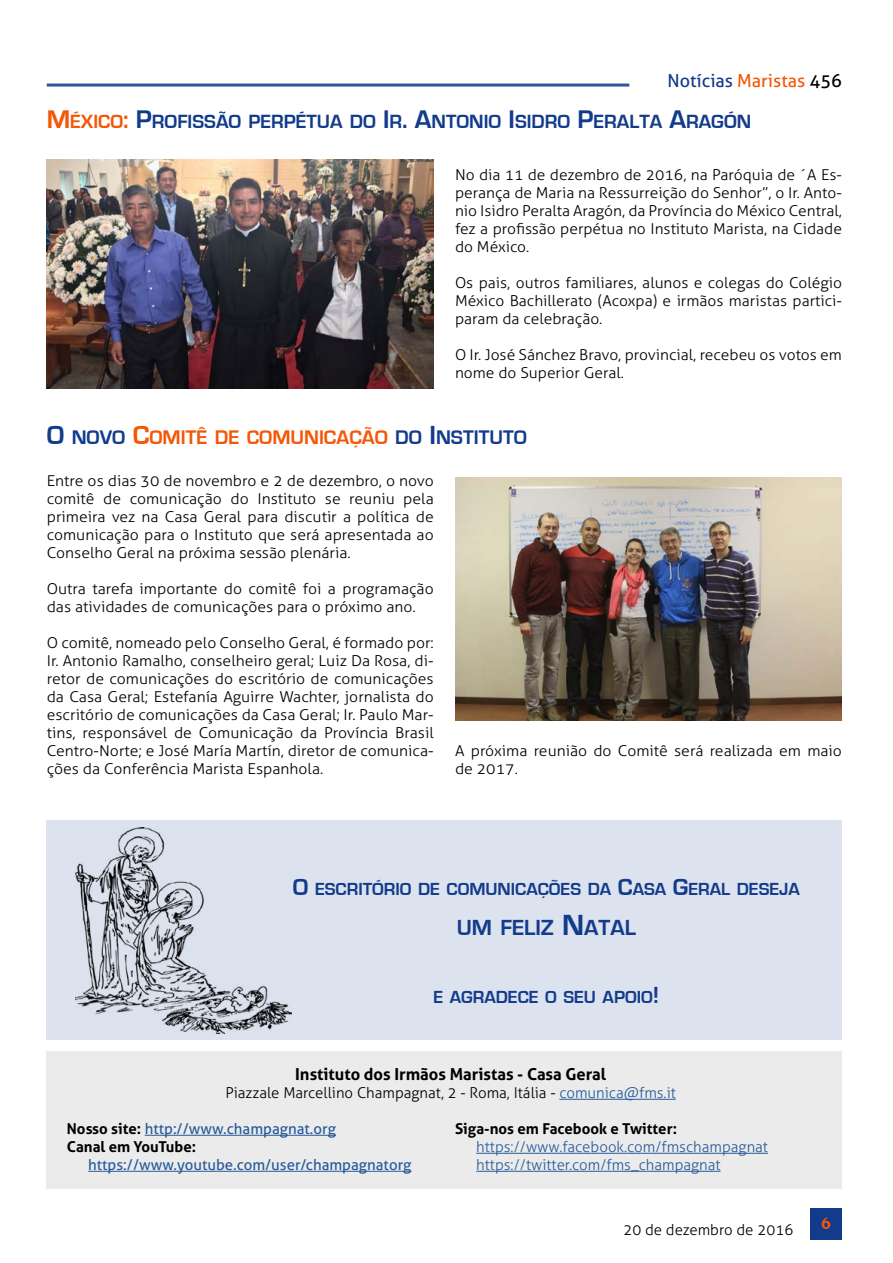
<style>
.page{position:relative;width:893px;height:1263px;background:#fff}
.page>*{position:absolute;margin:0;border:0;box-sizing:border-box;transform-origin:0 0}
.t1{font:700 22.5px "Eurostile";color:#123b8b}
.t2{font:700 20.25px "Eurostile";color:#f45706}
.t3{font:700 20.25px "Eurostile";color:#123b8b}
.t4{font:700 19.65px "Eurostile";color:#123b8b}
.t5{font:700 18px "Eurostile";color:#123b8b}
.t6{font:18px "Aller";color:#123b8b}
.t7{font:700 18px "Novarese IT Cby BT";color:#f45706}
.t8{font:700 16.5px "Aller";color:#000}
.t9{font:300 15px/18px "Aller";color:#000;text-align:justify;scale:1.05 1}
.t10{font:300 15px/18px "Aller";color:#000;text-align:justify;scale:1.04 1}
.t11{font:700 15px/18px "Aller";color:#000}
.t12{font:300 15px "Aller";color:#000}
.t13{font:300 15px/18px "Aller";color:#275b9b}
.t14{font:15px "Aller";color:#275b9b}
.s1{color:#f45706}
.s2{color:#000}
.s3{font-size:26.25px;color:#f45706}
.s4{font-size:26.25px}
.s5{font-size:27px;color:#123b8b}
.s6{color:#123b8b}
.s7{font-size:27px}
.s8{font-size:24px}
.s9{font-size:30px}
.s10{color:#275b9b}
.s11{font-weight:400;color:#275b9b}
</style>
<div class="page">
<hr style="left:47px;top:84px;width:582px;height:3px;background:#275b9b">
<div style="left:810px;top:1208px;width:32px;height:31px;background:#123b8b"></div>
<div style="left:47px;top:1051px;width:795px;height:138px;background:#ebebeb"></div>
<hr style="left:559px;top:1099px;width:117px;height:1px;background:#275b9b">
<hr style="left:145px;top:1135px;width:191px;height:1px;background:#275b9b">
<hr style="left:88px;top:1171px;width:323px;height:1px;background:#275b9b">
<hr style="left:476px;top:1153px;width:292px;height:1px;background:#275b9b">
<hr style="left:476px;top:1171px;width:245px;height:1px;background:#275b9b">
<img style="left:47px;top:160px;width:387px;height:228px">
<img style="left:455px;top:477px;width:387px;height:243px">
<div style="left:47px;top:821px;width:795px;height:219px;background:#dce2ee"></div>
<img style="left:75px;top:827px;width:216px;height:206px">
<p class="t6" style="left:667px;top:69px;width:176px">Notícias <span class="s1">Maristas</span> <span class="s2">456</span></p>
<h3 class="t4" style="left:47px;top:111px;width:704px"><span class="s3">M</span><span class="s1">ÉXICO</span><span class="s3">:</span> <span class="s4">P</span>ROFISSÃO PERPÉTUA DO <span class="s4">I</span> R<span class="s4">. A</span>NTONIO <span class="s4">I</span> SIDRO <span class="s4">P</span>ERALTA <span class="s4">A</span>RAGÓN</h3>
<p class="t10" style="left:455px;top:166px;width:374px">No dia 11 de dezembro de 2016, na Paróquia de ´A Es&shy;perança de Maria na Ressurreição do Senhor”, o Ir. Anto&shy;nio Isidro Peralta Aragón, da Província do México Central, fez a profissão perpétua no Instituto Marista, na Cidade do México.</p>
<p class="t10" style="left:455px;top:274px;width:374px">Os pais, outros familiares, alunos e colegas do Colégio México Bachillerato (Acoxpa) e irmãos maristas partici&shy;param da celebração.</p>
<p class="t10" style="left:455px;top:346px;width:374px">O Ir. José Sánchez Bravo, provincial, recebeu os votos em nome do Superior Geral.</p>
<h2 class="t2" style="left:47px;top:427px;width:242px"><span class="s5">O</span> <span class="s6">NOVO</span> <span class="s7">C</span>OMITÊ DE COMUN</h2>
<h2 class="t3" style="left:319px;top:427px;width:209px"><span class="s1">ICAÇÃO</span> DO <span class="s7">I</span> NSTITUTO</h2>
<p class="t9" style="left:47px;top:472px;width:370px">Entre os dias 30 de novembro e 2 de dezembro, o novo comitê de comunicação do Instituto se reuniu pela primeira vez na Casa Geral para discutir a política de comunicação para o Instituto que será apresentada ao Conselho Geral na próxima sessão plenária.</p>
<p class="t9" style="left:47px;top:580px;width:370px">Outra tarefa importante do comitê foi a programação das atividades de comunicações para o próximo ano.</p>
<p class="t9" style="left:47px;top:634px;width:370px">O comitê, nomeado pelo Conselho Geral, é formado por:<br>Ir. Antonio Ramalho, conselheiro geral; Luiz Da Rosa, di&shy;retor de comunicações do escritório de comunicações da Casa Geral; Estefanía Aguirre Wachter, jornalista do escritório de comunicações da Casa Geral; Ir. Paulo Mar&shy;tins, responsável de Comunicação da Província Brasil Centro-Norte; e José María Martín, diretor de comunica&shy;ções da Conferência Marista Espanhola.</p>
<p class="t9" style="left:455px;top:742px;width:370px">A próxima reunião do Comitê será realizada em maio de 2017.</p>
<p class="t5" style="left:293px;top:880px;width:191px"><span class="s8">O</span> ESCRITÓRIO DE COMUN</p>
<p class="t5" style="left:511px;top:880px;width:290px">ICAÇÕES DA <span class="s8">C</span>ASA <span class="s8">G</span>ERAL DESEJA</p>
<h1 class="t1" style="left:457px;top:915px;width:181px">UM FELIZ <span class="s9">N</span>ATAL</h1>
<p class="t5" style="left:433px;top:987px;width:227px">E AGRADECE O SEU APOIO<span class="s8">!</span></p>
<p class="t8" style="left:295px;top:1064px;width:312px">Instituto dos Irmãos Maristas - Casa Geral</p>
<p class="t12" style="left:226px;top:1084px;width:452px">Piazzale Marcellino Champagnat, 2 - Roma, Itália - <span class="s10">comunica@fms.it</span></p>
<p class="t11" style="left:67px;top:1120px;width:270px">Nosso site: <span class="s11">http://www.champagnat.org<br></span>Canal em YouTube:</p>
<p class="t14" style="left:88px;top:1156px;width:325px">https://www.youtube.com/user/champagnatorg</p>
<p class="t11" style="left:455px;top:1120px;width:224px">Siga-nos em Facebook e Twitter:</p>
<p class="t13" style="left:476px;top:1138px;width:293px">https://www.facebook.com/fmschampagnat https://twitter.com/fms_champagnat</p>
<p class="t12" style="left:623px;top:1220px;width:171px">20 de dezembro de 2016</p>
<p class="t7" style="left:821px;top:1212px;width:12px">6</p>
</div>
